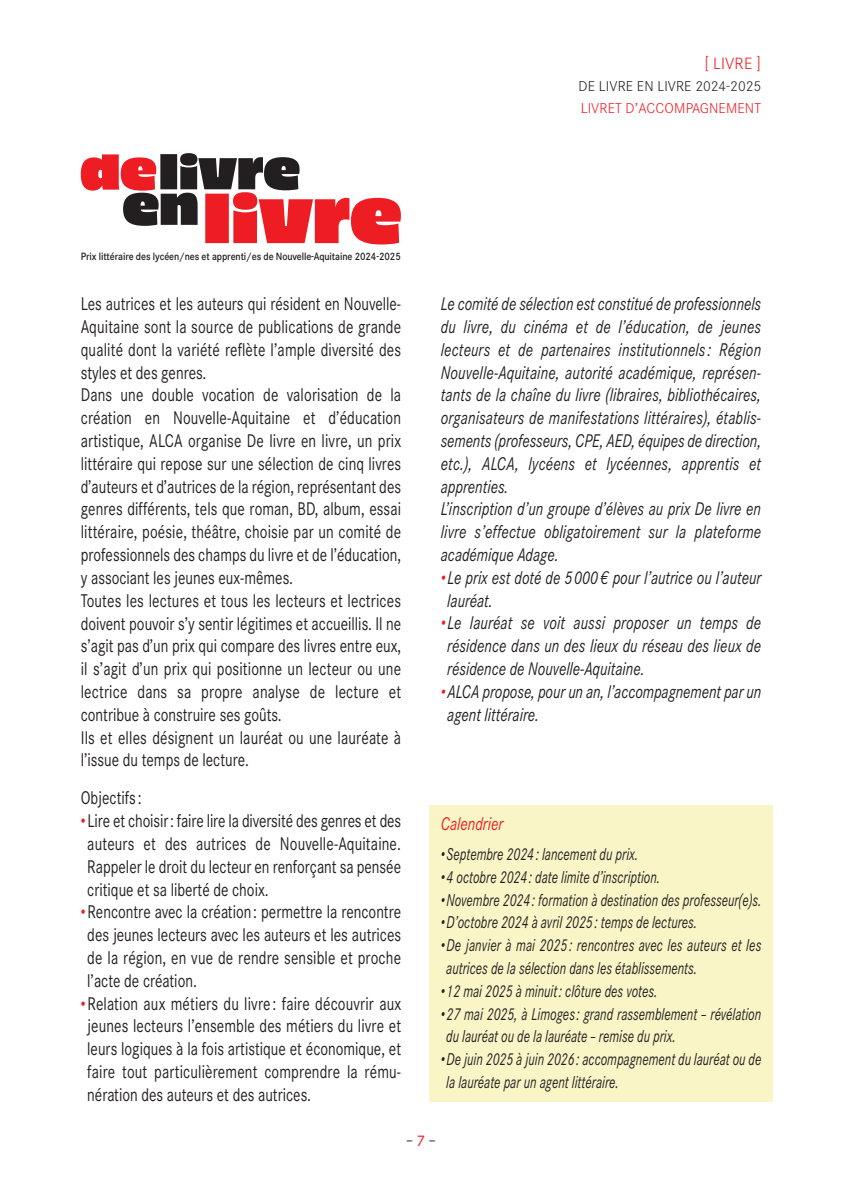
<style>
.page{position:relative;width:842px;height:1191px;background:#fff}
.page>*{position:absolute;margin:0;border:0;box-sizing:border-box;transform-origin:0 0}
.t1{font:18px/22.8px "Corporate S";letter-spacing:.005em;color:#231f20;text-align:justify;scale:.8 1}
.t2{font:italic 18px/22.8px "Corporate S";letter-spacing:.005em;color:#231f20;scale:.8 1}
.t3{font:italic 18px "Corporate S";color:#ee1d23;scale:.8 1}
.t4{font:italic 16.8px/22.8px "Corporate S";color:#231f20;scale:.74 1}
.t5{font:300 16px "Corporate S";letter-spacing:.01em;color:#ee1d23}
.t6{font:15px "Corporate S";color:#231f20}
.t7{font:300 14px "Corporate S";letter-spacing:.005em;color:#231f20}
.t8{font:300 14px "Corporate S";letter-spacing:.01em;color:#ee1d23}
.t9{font:500 10.4px "Corporate S";letter-spacing:-.01em;color:#231f20;scale:.9 1}
.s1{color:#ee1d23}
</style>
<div class="page">
<svg style="left:81px;top:153px;width:320px;height:91px"></svg>
<div style="left:429px;top:806px;width:343px;height:296px;background:#f9f5c7"></div>
<p class="t5" style="left:704px;top:54px;width:58px">[ LIVRE ]</p>
<p class="t7" style="left:579px;top:78px;width:184px">DE LIVRE EN LIVRE 2024-2025</p>
<p class="t8" style="left:581px;top:100px;width:182px">LIVRET D’ACCOMPAGNEMENT</p>
<p class="t9" style="left:81px;top:253px;width:357px">Prix littéraire des lycéen/nes et apprenti/es de Nouvelle-Aquitaine 2024-2025</p>
<p class="t1" style="left:81px;top:294px;width:402px;text-align:left">Les autrices et les auteurs qui résident en Nouvelle-Aquitaine sont la source de publications de grande qualité dont la variété reflète l’ample diversité des styles et des genres.<br>Dans une double vocation de valorisation de la création en Nouvelle-Aquitaine et d’éducation artistique, ALCA organise De livre en livre, un prix littéraire qui repose sur une sélection de cinq livres d’auteurs et d’autrices de la région, représentant des genres différents, tels que roman, BD, album, essai littéraire, poésie, théâtre, choisie par un comité de professionnels des champs du livre et de l’éducation, y associant les jeunes eux-mêmes.<br>Toutes les lectures et tous les lecteurs et lectrices doivent pouvoir s’y sentir légitimes et accueillis. Il ne s’agit pas d’un prix qui compare des livres entre eux, il s’agit d’un prix qui positionne un lecteur ou une lectrice dans sa propre analyse de lecture et contribue à construire ses goûts.<br>Ils et elles désignent un lauréat ou une lauréate à l’issue du temps de lecture.</p>
<p class="t1" style="left:81px;top:788px;width:78px">Objectifs :</p>
<p class="t1" style="left:87px;top:811px;width:394px;text-indent:-6px"><span class="s1">•</span>Lire et choisir: faire lire la diversité des genres et des auteurs et des autrices de Nouvelle-Aquitaine.<br>Rappeler le droit du lecteur en renforçant sa pensée critique et sa liberté de choix.</p>
<p class="t1" style="left:87px;top:902px;width:394px;text-indent:-6px"><span class="s1">•</span>Rencontre avec la création : permettre la rencontre des jeunes lecteurs avec les auteurs et les autrices de la région, en vue de rendre sensible et proche l’acte de création.</p>
<p class="t1" style="left:87px;top:993px;width:394px;text-indent:-6px"><span class="s1">•</span>Relation aux métiers du livre : faire découvrir aux jeunes lecteurs l’ensemble des métiers du livre et leurs logiques à la fois artistique et économique, et faire tout particulièrement comprendre la rému&shy;nération des auteurs et des autrices.</p>
<p class="t2" style="left:441px;top:294px;width:402px">Le comité de sélection est constitué de professionnels du livre, du cinéma et de l’éducation, de jeunes lecteurs et de partenaires institutionnels : Région Nouvelle-Aquitaine, autorité académique, représen&shy;tants de la chaîne du livre (libraires, bibliothécaires, organisateurs de manifestations littéraires), établis&shy;sements (professeurs, CPE, AED, équipes de direction, etc.), ALCA, lycéens et lycéennes, apprentis et apprenties.<br>L’inscription d’un groupe d’élèves au prix De livre en livre s’effectue obligatoirement sur la plateforme académique Adage.</p>
<p class="t2" style="left:447px;top:568px;width:394px;text-indent:-6px"><span class="s1">•</span> Le prix est doté de 5 000 € pour l’autrice ou l’auteur lauréat.</p>
<p class="t2" style="left:447px;top:613px;width:394px;text-align:justify;text-indent:-6px"><span class="s1">•</span> Le lauréat se voit aussi proposer un temps de résidence dans un des lieux du réseau des lieux de résidence de Nouvelle-Aquitaine.</p>
<p class="t2" style="left:447px;top:682px;width:394px;text-indent:-6px"><span class="s1">•</span>ALCA propose, pour un an, l’accompagnement par un agent littéraire.</p>
<p class="t3" style="left:441px;top:817px;width:80px">Calendrier</p>
<p class="t4" style="left:441px;top:844px;width:268px">• Septembre 2024 : lancement du prix.</p>
<p class="t4" style="left:441px;top:867px;width:298px">• 4 octobre 2024 : date limite d’inscription.</p>
<p class="t4" style="left:441px;top:890px;width:435px">• Novembre 2024 : formation à destination des professeur(e)s.</p>
<p class="t4" style="left:441px;top:913px;width:348px">• D’octobre 2024 à avril 2025 : temps de lectures.</p>
<p class="t4" style="left:446px;top:935px;width:427px;text-indent:-5px">• De janvier à mai 2025 : rencontres avec les auteurs et les autrices de la sélection dans les établissements.</p>
<p class="t4" style="left:441px;top:981px;width:294px">• 12 mai 2025 à minuit : clôture des votes.</p>
<p class="t4" style="left:446px;top:1004px;width:427px;text-indent:-5px">•27 mai 2025, à Limoges : grand rassemblement – révélation du lauréat ou de la lauréate – remise du prix.</p>
<p class="t4" style="left:446px;top:1049px;width:427px;text-indent:-5px">• De juin 2025 à juin 2026 : accompagnement du lauréat ou de la lauréate par un agent littéraire.</p>
<p class="t6" style="left:407px;top:1134px;width:30px">– <span class="s1">7</span> –</p>
</div>
